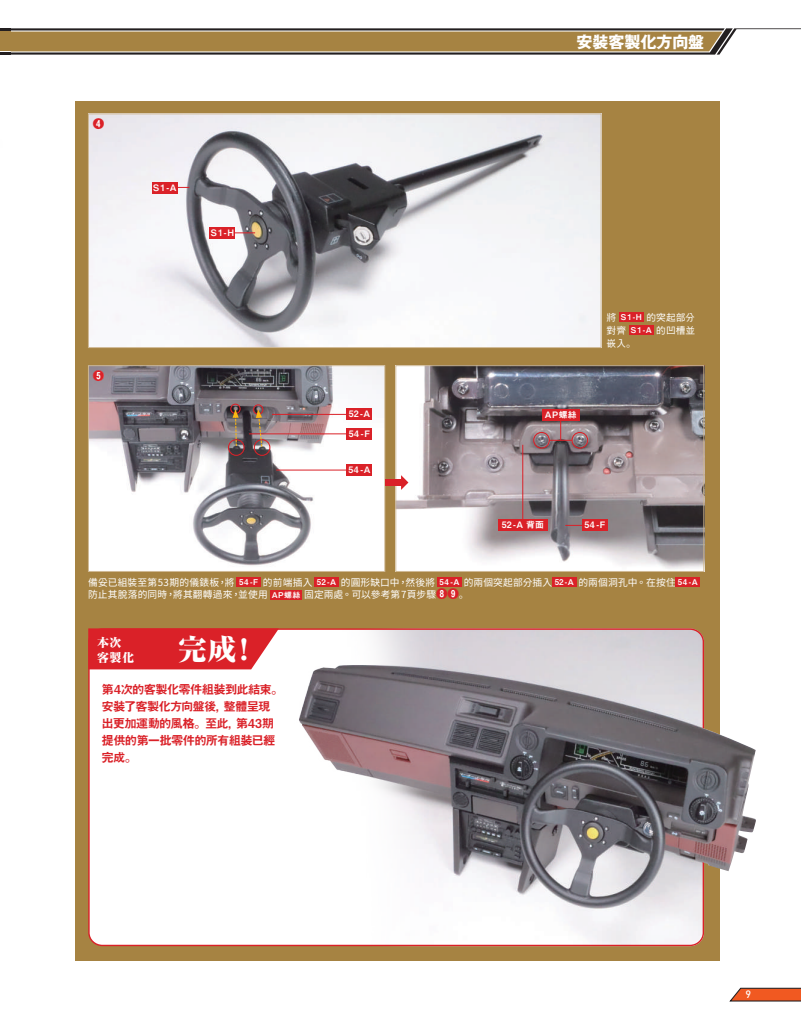
<style>
.page{position:relative;width:801px;height:1032px;background:#fff}
.page>*{position:absolute;margin:0;border:0;box-sizing:border-box;transform-origin:0 0}
.t1{font:800 expanded 28.75px "Ryumin Pro";color:#fff}
.t2{font:700 16px "Gothic MB101 Pro";color:#fff}
.t3{font:12.38px/16.9px "Midashi Go Pro MB31";letter-spacing:-.07em;color:#da2128}
.t4{font:800 expanded 12px/14.4px "Ryumin Pro";color:#fff}
.t5{font:700 11.5px "Gothic MB101 Pro";color:#da2128}
.t6{font:500 10.62px "DIN";color:#fff}
.t7{font:9.75px/12px "Gen Yo Gothic TW R";letter-spacing:.02em;color:#fff}
.t8{font:500 9.75px/12.9px "Gothic BBB Pro";color:#fff;text-align:justify}
.t9{font:8.88px "Midashi Go Pro MB31";letter-spacing:.055em;color:#fff}
.s1{font-family:"Midashi Go Pro MB31";font-weight:400;font-size:8px}
.s2{font-family:"Midashi Go Pro MB31";font-size:8px}
.s3{font-family:"Gothic MB101 Pro";font-weight:700;font-size:11.5px;color:#da2128}
.s4{font-family:"Gothic BBB Pro";font-weight:500}
</style>
<div class="page">
<svg style="left:11px;top:28px;width:790px;height:27px;background:#a28a5f"></svg>
<div style="left:75px;top:101px;width:644px;height:859px;background:#a68342"></div>
<div style="left:89px;top:629px;width:614px;height:316px;background:#fff;border-radius:13px"></div>
<img style="left:299px;top:630px;width:405px;height:315px">
<svg style="left:88px;top:628px;width:191px;height:41px;background:#dc3137"></svg>
<img style="left:0;top:29px;width:11px;height:26px">
<img style="left:664px;top:715px;width:92px;height:156px">
<img style="left:90px;top:116px;width:509px;height:229px">
<div style="left:88px;top:114px;width:513px;height:233px;border:1px solid #ceb792"></div>
<img style="left:90px;top:367px;width:293px;height:202px">
<div style="left:88px;top:365px;width:297px;height:206px;border:1px solid #ceb792"></div>
<img style="left:398px;top:367px;width:304px;height:202px">
<div style="left:396px;top:365px;width:308px;height:206px;border:1px solid #ceb792"></div>
<div style="left:94px;top:119px;width:10px;height:10px;background:#fff;border-radius:50%"></div>
<div style="left:94px;top:370px;width:10px;height:10px;background:#fff;border-radius:50%"></div>
<div style="left:619px;top:312px;width:24px;height:10px;background:#da2128"></div>
<div style="left:629px;top:325px;width:24px;height:10px;background:#da2128"></div>
<div style="left:237px;top:576px;width:24px;height:10px;background:#da2128"></div>
<div style="left:315px;top:576px;width:24px;height:10px;background:#da2128"></div>
<div style="left:437px;top:576px;width:24px;height:10px;background:#da2128"></div>
<div style="left:552px;top:576px;width:24px;height:10px;background:#da2128"></div>
<div style="left:676px;top:576px;width:24px;height:10px;background:#da2128"></div>
<div style="left:270px;top:589px;width:32px;height:10px;background:#da2128"></div>
<div style="left:437px;top:589px;width:9px;height:9px;background:#fff;border-radius:50%"></div>
<div style="left:449px;top:589px;width:8px;height:9px;background:#fff;border-radius:50%"></div>
<svg style="left:235px;top:232px;width:20px;height:1px"></svg>
<hr style="left:249px;top:433px;width:97px;height:1px;background:#da2128">
<svg style="left:565px;top:525px;width:17px;height:1px"></svg>
<svg style="left:549px;top:420px;width:23px;height:21px"></svg>
<hr style="left:276px;top:469px;width:71px;height:1px;background:#da2128">
<hr style="left:272px;top:414px;width:80px;height:1px;background:#da2128">
<hr style="left:522px;top:444px;width:1px;height:81px;background:#da2128">
<svg style="left:401px;top:475px;width:7px;height:14px"></svg>
<div style="left:385px;top:479px;width:17px;height:6px;background:#da2128"></div>
<div style="left:152px;top:182px;width:26px;height:11px;background:#da2128"></div>
<div style="left:209px;top:227px;width:26px;height:11px;background:#da2128"></div>
<div style="left:346px;top:427px;width:26px;height:12px;background:#da2128"></div>
<div style="left:582px;top:519px;width:26px;height:11px;background:#da2128"></div>
<div style="left:346px;top:464px;width:26px;height:11px;background:#da2128"></div>
<div style="left:346px;top:408px;width:26px;height:11px;background:#da2128"></div>
<div style="left:498px;top:519px;width:49px;height:11px;background:#da2128"></div>
<div style="left:228px;top:439px;width:17px;height:16px;border:1px solid #da2128;border-radius:50%"></div>
<div style="left:230px;top:403px;width:11px;height:11px;border:1px solid #da2128;border-radius:50%"></div>
<div style="left:253px;top:404px;width:10px;height:10px;border:1px solid #da2128;border-radius:50%"></div>
<div style="left:254px;top:439px;width:16px;height:16px;border:1px solid #da2128;border-radius:50%"></div>
<div style="left:533px;top:432px;width:17px;height:16px;border:1px solid #da2128;border-radius:50%"></div>
<div style="left:571px;top:432px;width:17px;height:16px;border:1px solid #da2128;border-radius:50%"></div>
<div style="left:542px;top:409px;width:37px;height:11px;background:#da2128"></div>
<svg style="left:232px;top:409px;width:7px;height:37px"></svg>
<svg style="left:256px;top:409px;width:7px;height:38px"></svg>
<svg style="left:730px;top:987px;width:71px;height:14px"></svg>
<p class="t5" style="left:93px;top:114px;width:13px">❹</p>
<p class="t9" style="left:153px;top:181px;width:25px">S1-A</p>
<p class="t9" style="left:211px;top:226px;width:25px">S1-H</p>
<p class="t5" style="left:93px;top:366px;width:13px">❺</p>
<p class="t9" style="left:349px;top:407px;width:23px">52-A</p>
<p class="t9" style="left:349px;top:426px;width:23px">54-F</p>
<p class="t9" style="left:348px;top:462px;width:24px">54-A</p>
<h2 class="t2" style="left:576px;top:28px;width:129px">安裝客製化方向盤</h2>
<p class="t9" style="left:545px;top:407px;width:33px">AP螺絲</p>
<p class="t8" style="left:606px;top:309px;width:90px">將 <span class="s1">S1-H</span> 的突起部分對齊 <span class="s1">S1-A</span> 的凹槽並嵌入。</p>
<p class="t9" style="left:502px;top:517px;width:44px">52-A 背面</p>
<p class="t9" style="left:584px;top:517px;width:23px">54-F</p>
<p class="t7" style="left:88px;top:576px;width:611px">備妥已組裝至第53期的儀錶板，將 <span class="s2">54 -F</span> 的前端插入 <span class="s2">52-A</span> 的圓形缺口中，然後將 <span class="s2">54 -A</span> 的兩個突起部分插入 <span class="s2">52-A</span> 的兩個洞孔中。在按住 <span class="s2">54 -A</span>防止其脫落的同時，將其翻轉過來，並使用 <span class="s2">AP螺絲</span>固定兩處。可以參考第7頁步驟<span class="s3">❽❾</span><span class="s4">。</span></p>
<p class="t4" style="left:97px;top:634px;width:39px">本次客製化</p>
<h1 class="t1" style="left:178px;top:626px;width:72px">完成!</h1>
<p class="t3" style="left:101px;top:679px;width:184px">第4次的客製化零件組裝到此結束。安裝了客製化方向盤後，整體呈現出更加運動的風格。至此，第43期提供的第一批零件的所有組裝已經完成。</p>
<p class="t6" style="left:745px;top:987px;width:7px">9</p>
</div>
